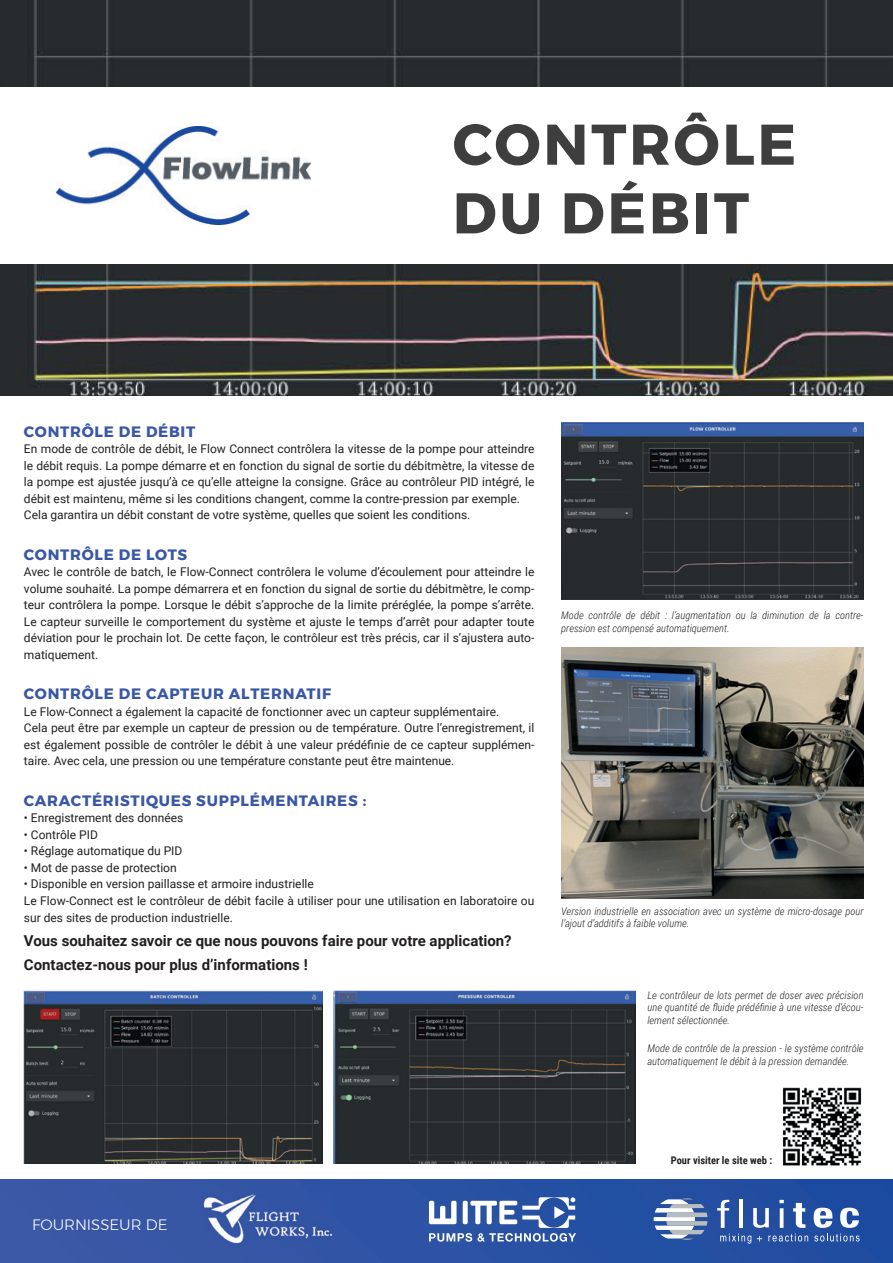
<style>
.page{position:relative;width:893px;height:1263px;background:#fff}
.page>*{position:absolute;margin:0;border:0;box-sizing:border-box;transform-origin:0 0}
.t1{font:700 57.3px/68.7px "Montserrat";letter-spacing:.05em;color:#3e3e3f}
.t2{font:700 15px/24px "Roboto";color:#231f20}
.t3{font:700 15px "Montserrat";letter-spacing:.05em;color:#3957a6}
.t4{font:300 15px "Montserrat";color:#fff}
.t5{font:12px/16.5px "Roboto";color:#231f20}
.t6{font:italic 300 10.5px/12.6px "Roboto Condensed";color:#231f20}
.t7{font:700 10.5px "Roboto Condensed";color:#231f20}
</style>
<div class="page">
<img style="left:0;top:1180px;width:892px;height:83px">
<svg style="left:429px;top:1197px;width:147px;height:44px"></svg>
<svg style="left:654px;top:1198px;width:53px;height:42px"></svg>
<svg style="left:717px;top:1200px;width:91px;height:44px;background:#5071b3"></svg>
<svg style="left:814px;top:1208px;width:46px;height:33px"></svg>
<img style="left:203px;top:1193px;width:130px;height:50px">
<img style="left:0;top:0;width:888px;height:395px">
<img style="left:888px;top:0;width:5px;height:395px">
<div style="left:0;top:87px;width:893px;height:176px;background:#fff"></div>
<img style="left:57px;top:127px;width:253px;height:97px">
<img style="left:561px;top:422px;width:303px;height:177px">
<img style="left:561px;top:648px;width:303px;height:250px">
<img style="left:24px;top:991px;width:298px;height:173px">
<img style="left:333px;top:991px;width:302px;height:173px">
<img style="left:782px;top:1087px;width:80px;height:79px">
<h1 class="t1" style="left:453px;top:110px;width:345px">CONTRÔLE<br>DU DÉBIT</h1>
<p class="t3" style="left:24px;top:420px;width:173px">CONTRÔLE DE DÉBIT</p>
<p class="t5" style="left:24px;top:440px;width:512px">En mode de contrôle de débit, le Flow Connect contrôlera la vitesse de la pompe pour atteindre le débit requis. La pompe démarre et en fonction du signal de sortie du débitmètre, la vitesse de la pompe est ajustée jusqu’à ce qu’elle atteigne la consigne. Grâce au contrôleur PID intégré, le débit est maintenu, même si les conditions changent, comme la contre-pression par exemple.<br>Cela garantira un débit constant de votre système, quelles que soient les conditions.</p>
<p class="t3" style="left:24px;top:543px;width:165px">CONTRÔLE DE LOTS</p>
<p class="t5" style="left:24px;top:563px;width:512px;text-align:justify">Avec le contrôle de batch, le Flow-Connect contrôlera le volume d’écoulement pour atteindre le volume souhaité. La pompe démarrera et en fonction du signal de sortie du débitmètre, le comp&shy;teur contrôlera la pompe. Lorsque le débit s’approche de la limite préréglée, la pompe s’arrête.<br>Le capteur surveille le comportement du système et ajuste le temps d’arrêt pour adapter toute déviation pour le prochain lot. De cette façon, le contrôleur est très précis, car il s’ajustera auto&shy;matiquement.</p>
<p class="t3" style="left:24px;top:682px;width:309px">CONTRÔLE DE CAPTEUR ALTERNATIF</p>
<p class="t5" style="left:24px;top:703px;width:512px">Le Flow-Connect a également la capacité de fonctionner avec un capteur supplémentaire.<br>Cela peut être par exemple un capteur de pression ou de température. Outre l’enregistrement, il est également possible de contrôler le débit à une valeur prédéfinie de ce capteur supplémen&shy;taire. Avec cela, une pression ou une température constante peut être maintenue.</p>
<p class="t3" style="left:24px;top:789px;width:344px">CARACTÉRISTIQUES SUPPLÉMENTAIRES :</p>
<p class="t5" style="left:24px;top:809px;width:161px">• Enregistrement des données</p>
<p class="t5" style="left:24px;top:826px;width:75px">• Contrôle PID</p>
<p class="t5" style="left:24px;top:842px;width:160px">• Réglage automatique du PID</p>
<p class="t5" style="left:24px;top:859px;width:154px">• Mot de passe de protection</p>
<p class="t5" style="left:24px;top:875px;width:512px">• Disponible en version paillasse et armoire industrielle<br>Le Flow-Connect est le contrôleur de débit facile à utiliser pour une utilisation en laboratoire ou sur des sites de production industrielle.</p>
<p class="t2" style="left:24px;top:927px;width:489px">Vous souhaitez savoir ce que nous pouvons faire pour votre application?<br>Contactez-nous pour plus d’informations !</p>
<p class="t6" style="left:561px;top:608px;width:304px">Mode contrôle de débit : l’augmentation ou la diminution de la contre&shy;pression est compensé automatiquement.</p>
<p class="t6" style="left:561px;top:904px;width:304px">Version industrielle en association avec un système de micro-dosage pour l’ajout d’additifs à faible volume.</p>
<p class="t6" style="left:647px;top:988px;width:218px;text-align:justify">Le contrôleur de lots permet de doser avec précision une quantité de fluide prédéfinie à une vitesse d’écou&shy;lement sélectionnée.</p>
<p class="t6" style="left:647px;top:1042px;width:218px">Mode de contrôle de la pression - le système contrôle automatiquement le débit à la pression demandée.</p>
<p class="t4" style="left:32px;top:1213px;width:137px">FOURNISSEUR DE</p>
<p class="t7" style="left:671px;top:1153px;width:103px">Pour visiter le site web :</p>
</div>
